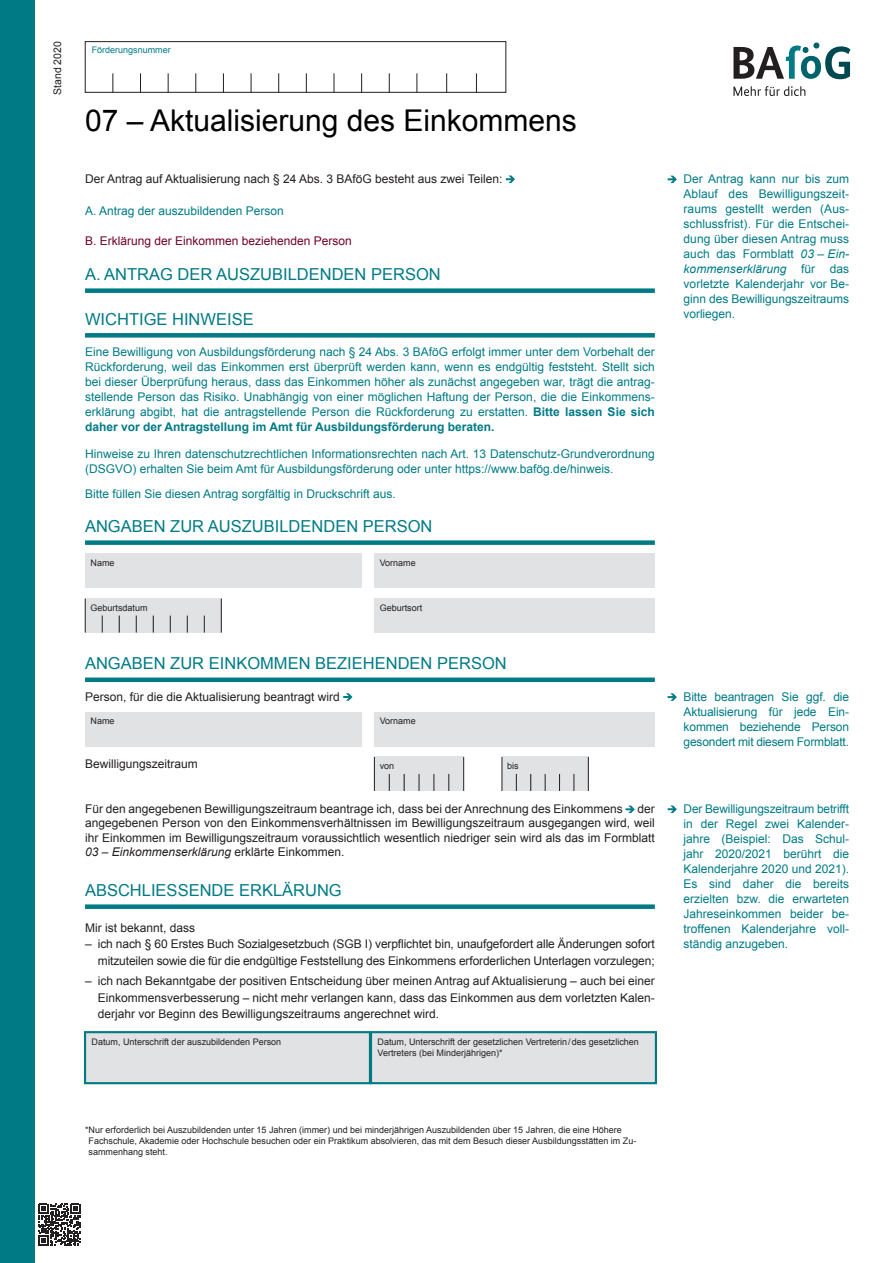
<style>
.page{position:relative;width:893px;height:1263px;background:#fff}
.page>*{position:absolute;margin:0;border:0;box-sizing:border-box;transform-origin:0 0}
.t1{font:30px "Arial";color:#000}
.t2{font:16.5px "Arial";color:#007b86}
.t3{font:12px/15px "Arial";color:#007b86;text-align:justify}
.t4{font:12px/16.5px "Arial";color:#231f20;text-align:justify}
.t5{font:12px "Arial";color:#73012b}
.t6{font:10.5px "Arial";color:#231f20}
.t7{font:9px/10.8px "Arial";color:#231f20}
.t8{font:9px "Arial";color:#007b86}
.s1{font-weight:700}
.s2{font-style:italic}
</style>
<div class="page">
<div style="left:85px;top:540px;width:570px;height:5px;background:#007b86"></div>
<div style="left:85px;top:677px;width:570px;height:5px;background:#007b86"></div>
<svg style="left:668px;top:693px;width:9px;height:8px"></svg>
<svg style="left:668px;top:805px;width:9px;height:8px"></svg>
<svg style="left:733px;top:43px;width:117px;height:36px"></svg>
<svg style="left:733px;top:86px;width:72px;height:10px"></svg>
<svg style="left:506px;top:175px;width:9px;height:8px"></svg>
<svg style="left:343px;top:693px;width:9px;height:8px"></svg>
<svg style="left:626px;top:806px;width:9px;height:7px"></svg>
<div style="left:85px;top:41px;width:421px;height:51px;border:1px solid #231f20"></div>
<svg style="left:113px;top:73px;width:1px;height:19px"></svg>
<svg style="left:140px;top:73px;width:1px;height:19px"></svg>
<svg style="left:168px;top:73px;width:1px;height:19px"></svg>
<svg style="left:196px;top:73px;width:1px;height:19px"></svg>
<svg style="left:223px;top:73px;width:1px;height:19px"></svg>
<svg style="left:251px;top:73px;width:1px;height:19px"></svg>
<svg style="left:278px;top:73px;width:1px;height:19px"></svg>
<svg style="left:306px;top:73px;width:1px;height:19px"></svg>
<svg style="left:334px;top:73px;width:1px;height:19px"></svg>
<svg style="left:361px;top:73px;width:1px;height:19px"></svg>
<svg style="left:389px;top:73px;width:1px;height:19px"></svg>
<svg style="left:417px;top:73px;width:1px;height:19px"></svg>
<svg style="left:446px;top:73px;width:1px;height:19px"></svg>
<svg style="left:476px;top:73px;width:1px;height:19px"></svg>
<div style="left:85px;top:554px;width:276px;height:34px;background:#e1e2e4"></div>
<div style="left:374px;top:554px;width:281px;height:34px;background:#e1e2e4"></div>
<div style="left:374px;top:598px;width:281px;height:34px;background:#e1e2e4"></div>
<div style="left:85px;top:598px;width:136px;height:34px;background:#e1e2e4"></div>
<hr style="left:85px;top:598px;width:1px;height:34px;background:#231f20">
<svg style="left:102px;top:615px;width:1px;height:17px"></svg>
<svg style="left:119px;top:615px;width:1px;height:17px"></svg>
<svg style="left:136px;top:615px;width:1px;height:17px"></svg>
<svg style="left:153px;top:615px;width:1px;height:17px"></svg>
<svg style="left:170px;top:615px;width:1px;height:17px"></svg>
<svg style="left:187px;top:615px;width:1px;height:17px"></svg>
<svg style="left:204px;top:615px;width:1px;height:17px"></svg>
<hr style="left:221px;top:598px;width:1px;height:34px;background:#231f20">
<div style="left:374px;top:757px;width:89px;height:34px;background:#e1e2e4"></div>
<hr style="left:374px;top:757px;width:1px;height:34px;background:#231f20">
<svg style="left:389px;top:774px;width:1px;height:17px"></svg>
<svg style="left:404px;top:774px;width:1px;height:17px"></svg>
<svg style="left:419px;top:774px;width:1px;height:17px"></svg>
<svg style="left:434px;top:774px;width:1px;height:17px"></svg>
<svg style="left:449px;top:774px;width:1px;height:17px"></svg>
<hr style="left:463px;top:757px;width:1px;height:34px;background:#231f20">
<div style="left:502px;top:757px;width:86px;height:34px;background:#e1e2e4"></div>
<hr style="left:502px;top:757px;width:1px;height:34px;background:#231f20">
<svg style="left:516px;top:774px;width:1px;height:17px"></svg>
<svg style="left:530px;top:774px;width:1px;height:17px"></svg>
<svg style="left:545px;top:774px;width:1px;height:17px"></svg>
<svg style="left:559px;top:774px;width:1px;height:17px"></svg>
<svg style="left:574px;top:774px;width:1px;height:17px"></svg>
<hr style="left:588px;top:757px;width:1px;height:34px;background:#231f20">
<svg style="left:668px;top:176px;width:9px;height:7px"></svg>
<div style="left:85px;top:288px;width:570px;height:5px;background:#007b86"></div>
<div style="left:85px;top:333px;width:570px;height:5px;background:#007b86"></div>
<div style="left:85px;top:712px;width:276px;height:34px;background:#e1e2e4"></div>
<div style="left:374px;top:712px;width:281px;height:34px;background:#e1e2e4"></div>
<div style="left:85px;top:1032px;width:285px;height:51px;background:#e1e2e4"></div>
<div style="left:84px;top:1031px;width:287px;height:53px;border:2px solid #007b86"></div>
<div style="left:371px;top:1032px;width:285px;height:51px;background:#e1e2e4"></div>
<div style="left:370px;top:1031px;width:287px;height:53px;border:2px solid #007b86"></div>
<div style="left:85px;top:904px;width:570px;height:5px;background:#007b86"></div>
<div style="left:0;top:0;width:34px;height:1263px;background:#007b86"></div>
<svg style="left:38px;top:1203px;width:42px;height:43px"></svg>
<p class="t6" style="left:50px;top:95px;width:55px;rotate:-90deg">Stand 2020</p>
<p class="t8" style="left:92px;top:44px;width:81px">Förderungsnummer</p>
<h1 class="t1" style="left:85px;top:101px;width:493px">07 – Aktualisierung des Einkommens</h1>
<p class="t4" style="left:85px;top:171px;width:419px">Der Antrag auf Aktualisierung nach § 24 Abs. 3 BAföG besteht aus zwei Teilen:</p>
<p class="t3" style="left:85px;top:203px;width:200px">A. Antrag der auszubildenden Person</p>
<p class="t5" style="left:85px;top:233px;width:268px">B. Erklärung der Einkommen beziehenden Person</p>
<h2 class="t2" style="left:85px;top:263px;width:357px">A. ANTRAG DER AUSZUBILDENDEN PERSON</h2>
<h2 class="t2" style="left:85px;top:308px;width:170px">WICHTIGE HINWEISE</h2>
<p class="t3" style="left:85px;top:344px;width:571px">Eine Bewilligung von Ausbildungsförderung nach § 24 Abs. 3 BAföG erfolgt immer unter dem Vorbehalt der Rückforderung, weil das Einkommen erst überprüft werden kann, wenn es endgültig feststeht. Stellt sich bei dieser Überprüfung heraus, dass das Einkommen höher als zunächst angegeben war, trägt die antrag&shy;stellende Person das Risiko. Unabhängig von einer möglichen Haftung der Person, die die Einkommens&shy;erklärung abgibt, hat die antragstellende Person die Rückforderung zu erstatten. <span class="s1">Bitte lassen Sie sich daher vor der Antragstellung im Amt für Ausbildungsförderung beraten.</span></p>
<p class="t3" style="left:85px;top:446px;width:571px">Hinweise zu Ihren datenschutzrechtlichen Informationsrechten nach Art. 13 Datenschutz-Grundverordnung (DSGVO) erhalten Sie beim Amt für Ausbildungsförderung oder unter https://www.bafög.de/hinweis.</p>
<p class="t3" style="left:85px;top:486px;width:312px">Bitte füllen Sie diesen Antrag sorgfältig in Druckschrift aus.</p>
<h2 class="t2" style="left:85px;top:515px;width:349px">ANGABEN ZUR AUSZUBILDENDEN PERSON</h2>
<p class="t7" style="left:91px;top:557px;width:26px">Name</p>
<p class="t7" style="left:380px;top:557px;width:38px">Vorname</p>
<p class="t7" style="left:91px;top:602px;width:59px">Geburtsdatum</p>
<p class="t7" style="left:380px;top:602px;width:44px">Geburtsort</p>
<h2 class="t2" style="left:85px;top:652px;width:423px">ANGABEN ZUR EINKOMMEN BEZIEHENDEN PERSON</h2>
<p class="t4" style="left:85px;top:688px;width:256px">Person, für die die Aktualisierung beantragt wird</p>
<p class="t7" style="left:91px;top:716px;width:26px">Name</p>
<p class="t7" style="left:380px;top:716px;width:38px">Vorname</p>
<p class="t4" style="left:85px;top:755px;width:114px">Bewilligungszeitraum</p>
<p class="t4" style="left:85px;top:802px;width:571px;line-height:14.4px">Für den angegebenen Bewilligungszeitraum beantrage ich, dass bei der Anrechnung des Einkommens der angegebenen Person von den Einkommensverhältnissen im Bewilligungszeitraum ausgegangen wird, weil ihr Einkommen im Bewilligungszeitraum voraussichtlich wesentlich niedriger sein wird als das im Formblatt <span class="s2">03 – Einkommenserklärung</span> erklärte Einkommen.</p>
<p class="t7" style="left:380px;top:760px;width:16px">von</p>
<p class="t7" style="left:507px;top:760px;width:13px">bis</p>
<h2 class="t2" style="left:85px;top:879px;width:258px">ABSCHLIESSENDE ERKLÄRUNG</h2>
<p class="t4" style="left:85px;top:919px;width:112px">Mir ist bekannt, dass</p>
<p class="t4" style="left:85px;top:936px;width:571px;text-align:right">– ich nach § 60 Erstes Buch Sozialgesetzbuch (SGB I) verpflichtet bin, unaufgefordert alle Änderungen sofort mitzuteilen sowie die für die endgültige Feststellung des Einkommens erforderlichen Unterlagen vorzulegen;</p>
<p class="t4" style="left:98px;top:973px;width:559px;text-indent:-13px">– ich nach Bekanntgabe der positiven Entscheidung über meinen Antrag auf Aktualisierung – auch bei einer Einkommensverbesserung – nicht mehr verlangen kann, dass das Einkommen aus dem vorletzten Kalen&shy;derjahr vor Beginn des Bewilligungszeitraums angerechnet wird.</p>
<p class="t7" style="left:92px;top:1037px;width:191px">Datum, Unterschrift der auszubildenden Person</p>
<p class="t7" style="left:378px;top:1037px;width:263px">Datum, Unterschrift der gesetzlichen Vertreterin/des gesetzlichen<br>Vertreters (bei Minderjährigen)*</p>
<p class="t7" style="left:89px;top:1125px;width:549px;text-indent:-4px">*Nur erforderlich bei Auszubildenden unter 15 Jahren (immer) und bei minderjährigen Auszubildenden über 15 Jahren, die eine Höhere<br>Fachschule, Akademie oder Hochschule besuchen oder ein Praktikum absolvieren, das mit dem Besuch dieser Ausbildungsstätten im Zu&shy;sammenhang steht.</p>
<p class="t3" style="left:684px;top:171px;width:167px">Der Antrag kann nur bis zum Ablauf des Bewilligungszeit&shy;raums gestellt werden (Aus&shy;schlussfrist). Für die Entschei&shy;dung über diesen Antrag muss auch das Formblatt <span class="s2">03 – Ein&shy;kommenserklärung</span> für das vorletzte Kalenderjahr vor Be&shy;ginn des Bewilligungszeitraums vorliegen.</p>
<p class="t3" style="left:684px;top:689px;width:167px">Bitte beantragen Sie ggf. die Aktualisierung für jede Ein&shy;kommen beziehende Person gesondert mit diesem Formblatt.</p>
<p class="t3" style="left:683px;top:801px;width:167px">Der Bewilligungszeitraum betrifft in der Regel zwei Kalender&shy;jahre (Beispiel: Das Schul&shy;jahr 2020/2021 berührt die Kalenderjahre 2020 und 2021).<br>Es sind daher die bereits erzielten bzw. die erwarteten Jahreseinkommen beider be&shy;troffenen Kalenderjahre voll&shy;ständig anzugeben.</p>
</div>
